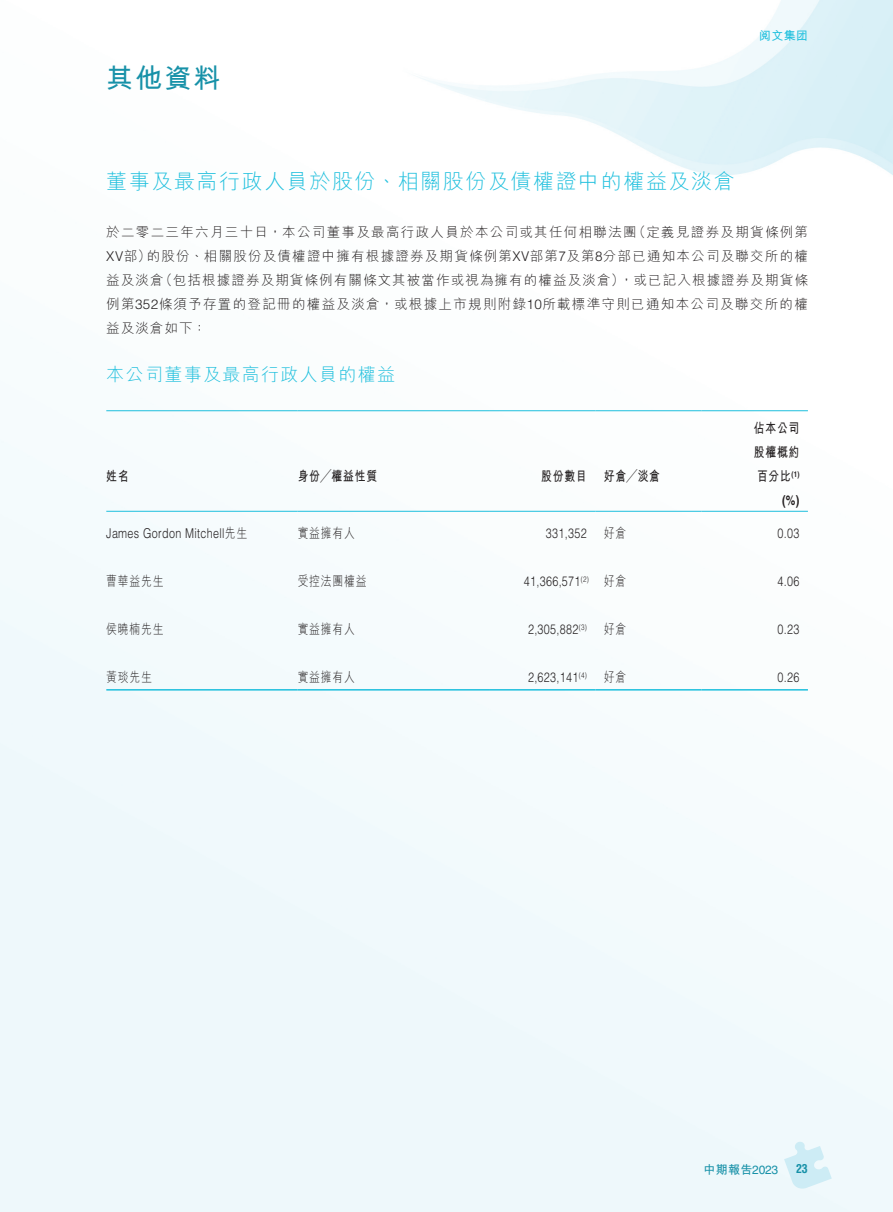
<style>
.page{position:relative;width:893px;height:1212px;background:#fff}
.page>*{position:absolute;margin:0;border:0;box-sizing:border-box;transform-origin:0 0}
.t1{font:700 27px "M Hei HK";color:#1791a8}
.t2{font:300 21px "M Hei HK";letter-spacing:.075em;color:#1ebfdd}
.t3{font:300 18px "M Hei HK";letter-spacing:.075em;color:#1ebfdd}
.t4{font:300 13.5px/24px "M Hei HK";letter-spacing:.08em;color:#231f20;text-align:justify}
.t5{font:300 13.5px "Helvetica LT Std";letter-spacing:.03em;color:#231f20;scale:.8 1}
.t6{font:300 13.5px "M Hei HK";letter-spacing:.08em;color:#231f20;scale:.8 1}
.t7{font:700 13.5px/24px "M Hei HK";letter-spacing:.08em;color:#231f20;text-align:justify;scale:.8 1}
.t8{font:700 13.5px "Helvetica LT Std";color:#231f20;scale:.8 1}
.t9{font:700 12px "M Hei HK";color:#1791a8}
.t10{font:700 12px "M Hei HKS";color:#1ebfdd}
.t11{font:700 condensed 12px "Helvetica LT Std";color:#1791a8}
.s1{font-family:"Helvetica LT Std"}
.s2{font-family:"M Hei HK"}
.s3{font-family:"Helvetica LT Std";font-weight:400}
</style>
<div class="page">
<svg style="left:784px;top:1141px;width:48px;height:49px"></svg>
<hr style="left:106px;top:410px;width:192px;height:1px;background:#1ebfdd">
<hr style="left:298px;top:410px;width:191px;height:1px;background:#1ebfdd">
<hr style="left:489px;top:410px;width:106px;height:1px;background:#1ebfdd">
<hr style="left:595px;top:410px;width:107px;height:1px;background:#1ebfdd">
<hr style="left:702px;top:410px;width:106px;height:1px;background:#1ebfdd">
<hr style="left:106px;top:511px;width:192px;height:1px;background:#1ebfdd">
<hr style="left:298px;top:511px;width:191px;height:1px;background:#1ebfdd">
<hr style="left:489px;top:511px;width:106px;height:1px;background:#1ebfdd">
<hr style="left:595px;top:511px;width:107px;height:1px;background:#1ebfdd">
<hr style="left:702px;top:511px;width:106px;height:1px;background:#1ebfdd">
<hr style="left:106px;top:689px;width:192px;height:1px;background:#1ebfdd">
<hr style="left:298px;top:689px;width:191px;height:1px;background:#1ebfdd">
<hr style="left:489px;top:689px;width:106px;height:1px;background:#1ebfdd">
<hr style="left:595px;top:689px;width:107px;height:1px;background:#1ebfdd">
<hr style="left:702px;top:689px;width:106px;height:1px;background:#1ebfdd">
<h1 class="t1" style="left:106px;top:59px;width:116px">其他資料</h1>
<p class="t10" style="left:759px;top:27px;width:51px">閱文集團</p>
<h2 class="t2" style="left:106px;top:170px;width:630px">董事及最高行政人員於股份、相關股份及債權證中的權益及淡倉</h2>
<p class="t4" style="left:106px;top:220px;width:703px">於二零二三年六月三十日，本公司董事及最高行政人員於本公司或其任何相聯法團（定義見證券及期貨條例第<span class="s1">XV</span>部）的股份、相關股份及債權證中擁有根據證券及期貨條例第<span class="s1">XV</span>部第<span class="s1">7</span>及第<span class="s1">8</span>分部已通知本公司及聯交所的權益及淡倉（包括根據證券及期貨條例有關條文其被當作或視為擁有的權益及淡倉），或已記入根據證券及期貨條例第<span class="s1">352</span>條須予存置的登記冊的權益及淡倉，或根據上市規則附錄<span class="s1">10</span>所載標準守則已通知本公司及聯交所的權益及淡倉如下：</p>
<h3 class="t3" style="left:106px;top:365px;width:290px">本公司董事及最高行政人員的權益</h3>
<p class="t7" style="left:106px;top:463px;width:30px">姓名</p>
<p class="t7" style="left:298px;top:463px;width:101px">身份╱權益性質</p>
<p class="t7" style="left:541px;top:463px;width:59px">股份數目</p>
<p class="t7" style="left:604px;top:463px;width:72px">好倉╱淡倉</p>
<p class="t7" style="left:754px;top:415px;width:59px">佔本公司股權概約百分比<sup>(1)</sup></p>
<p class="t8" style="left:782px;top:492px;width:23px">(%)</p>
<p class="t5" style="left:106px;top:525px;width:178px">James Gordon Mitchell<span class="s2">先生</span></p>
<p class="t6" style="left:298px;top:527px;width:73px">實益擁有人</p>
<p class="t5" style="left:546px;top:525px;width:53px">331,352</p>
<p class="t6" style="left:604px;top:527px;width:30px">好倉</p>
<p class="t5" style="left:777px;top:525px;width:29px">0.03</p>
<p class="t6" style="left:106px;top:575px;width:73px">曹華益先生</p>
<p class="t6" style="left:298px;top:575px;width:88px">受控法團權益</p>
<p class="t5" style="left:524px;top:573px;width:130px">41,366,571<sup>(2)</sup> <span class="s2">好倉</span></p>
<p class="t5" style="left:777px;top:573px;width:29px">4.06</p>
<p class="t6" style="left:106px;top:623px;width:73px">侯曉楠先生</p>
<p class="t6" style="left:298px;top:623px;width:73px">實益擁有人</p>
<p class="t5" style="left:528px;top:621px;width:75px">2,305,882<sup>(3)</sup></p>
<p class="t6" style="left:604px;top:623px;width:30px">好倉</p>
<p class="t5" style="left:777px;top:621px;width:29px">0.23</p>
<p class="t6" style="left:106px;top:671px;width:59px">黃琰先生</p>
<p class="t6" style="left:298px;top:671px;width:73px">實益擁有人</p>
<p class="t5" style="left:528px;top:669px;width:75px">2,623,141<sup>(4)</sup></p>
<p class="t6" style="left:604px;top:671px;width:30px">好倉</p>
<p class="t5" style="left:777px;top:669px;width:29px">0.26</p>
<p class="t9" style="left:703px;top:1161px;width:76px">中期報告<span class="s3">2023</span></p>
<p class="t11" style="left:796px;top:1161px;width:13px">23</p>
</div>
